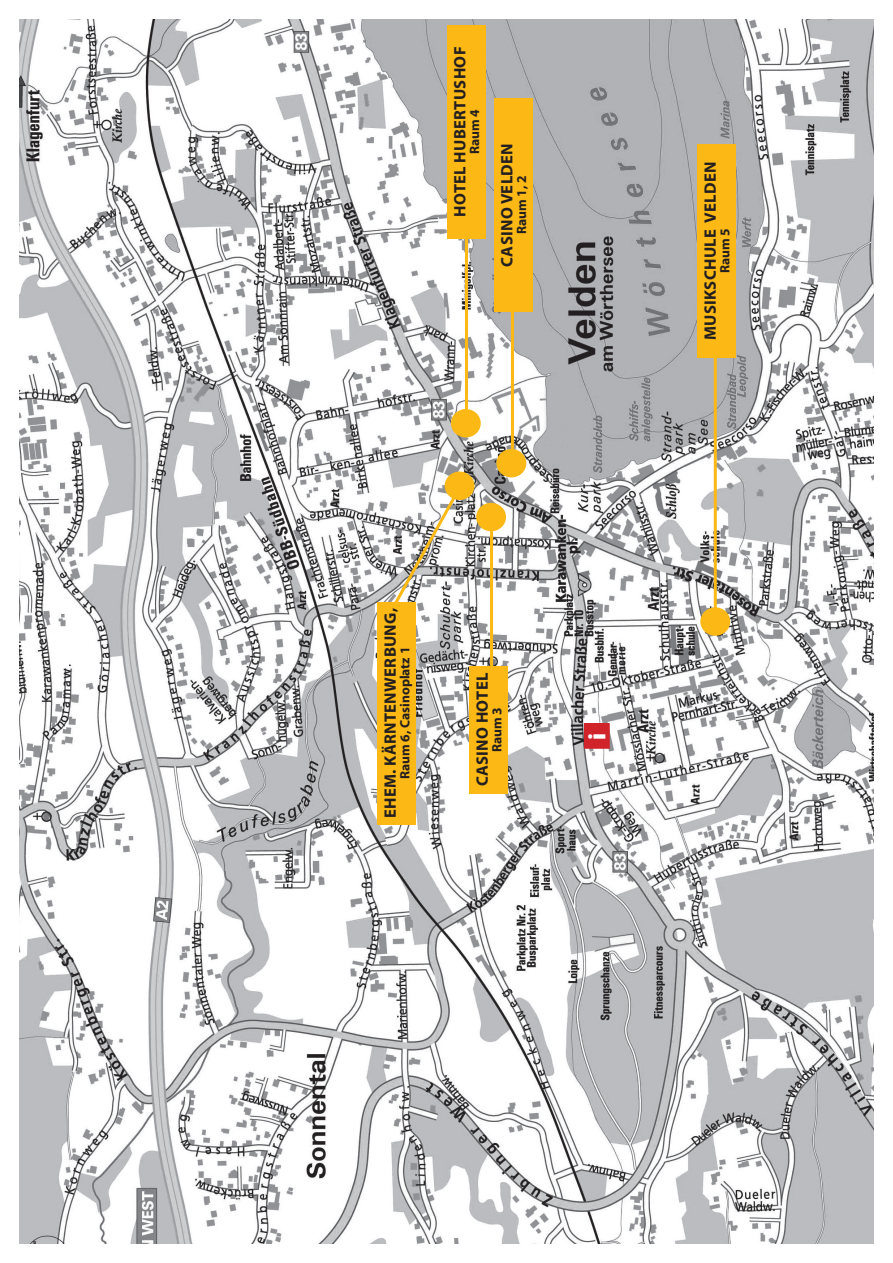
<style>
.page{position:relative;width:893px;height:1263px;background:#fff}
.page>*{position:absolute;margin:0;border:0;box-sizing:border-box;transform-origin:0 0}
.t1{font:900 24px "Myriad Pro";color:#fff}
.t2{font:700 16.5px "Myriad Pro";letter-spacing:.02em;color:#231f20}
.t3{font:700 13.5px "Myriad Pro";color:#231f20}
</style>
<div class="page">
<img style="left:19px;top:20px;width:855px;height:1223px">
<div style="left:700px;top:607px;width:30px;height:29px;background:#fcb814;border-radius:50%"></div>
<hr style="left:714px;top:255px;width:3px;height:356px;background:#fcb814">
<div style="left:496px;top:449px;width:30px;height:28px;background:#fcb814;border-radius:50%"></div>
<div style="left:451px;top:409px;width:30px;height:28px;background:#fcb814;border-radius:50%"></div>
<hr style="left:465px;top:31px;width:3px;height:406px;background:#fcb814">
<div style="left:476px;top:503px;width:30px;height:28px;background:#fcb814;border-radius:50%"></div>
<hr style="left:490px;top:517px;width:3px;height:252px;background:#fcb814">
<div style="left:585px;top:724px;width:24px;height:24px;background:#d1232a"></div>
<div style="left:584px;top:723px;width:26px;height:26px;border:2px solid #d1232a"></div>
<div style="left:469px;top:666px;width:39px;height:127px;background:#fcb814"></div>
<hr style="left:511px;top:105px;width:3px;height:367px;background:#fcb814">
<div style="left:447px;top:25px;width:38px;height:213px;background:#fcb814"></div>
<div style="left:494px;top:98px;width:38px;height:214px;background:#fcb814"></div>
<div style="left:697px;top:144px;width:38px;height:213px;background:#fcb814"></div>
<svg style="left:388px;top:482px;width:76px;height:131px"></svg>
<div style="left:377px;top:602px;width:39px;height:222px;background:#fcb814"></div>
<div style="left:445px;top:472px;width:29px;height:28px;background:#fcb814;border-radius:50%"></div>
<p class="t2" style="left:449px;top:217px;width:172px;rotate:-90deg">HOTEL HUBERTUSHOF</p>
<p class="t3" style="left:466px;top:154px;width:47px;rotate:-90deg">Raum 4</p>
<p class="t2" style="left:496px;top:267px;width:125px;rotate:-90deg">CASINO VELDEN</p>
<p class="t3" style="left:513px;top:234px;width:60px;rotate:-90deg">Raum 1, 2</p>
<p class="t2" style="left:699px;top:340px;width:180px;rotate:-90deg">MUSIKSCHULE VELDEN</p>
<p class="t3" style="left:716px;top:273px;width:47px;rotate:-90deg">Raum 5</p>
<p class="t2" style="left:380px;top:818px;width:211px;rotate:-90deg">EHEM. KÄRNTENWERBUNG,</p>
<p class="t3" style="left:396px;top:779px;width:134px;rotate:-90deg">Raum 6, Casinoplatz 1</p>
<p class="t2" style="left:472px;top:786px;width:115px;rotate:-90deg">CASINO HOTEL</p>
<p class="t3" style="left:488px;top:752px;width:47px;rotate:-90deg">Raum 3</p>
<h1 class="t1" style="left:584px;top:740px;width:9px;rotate:-90deg">i</h1>
</div>
